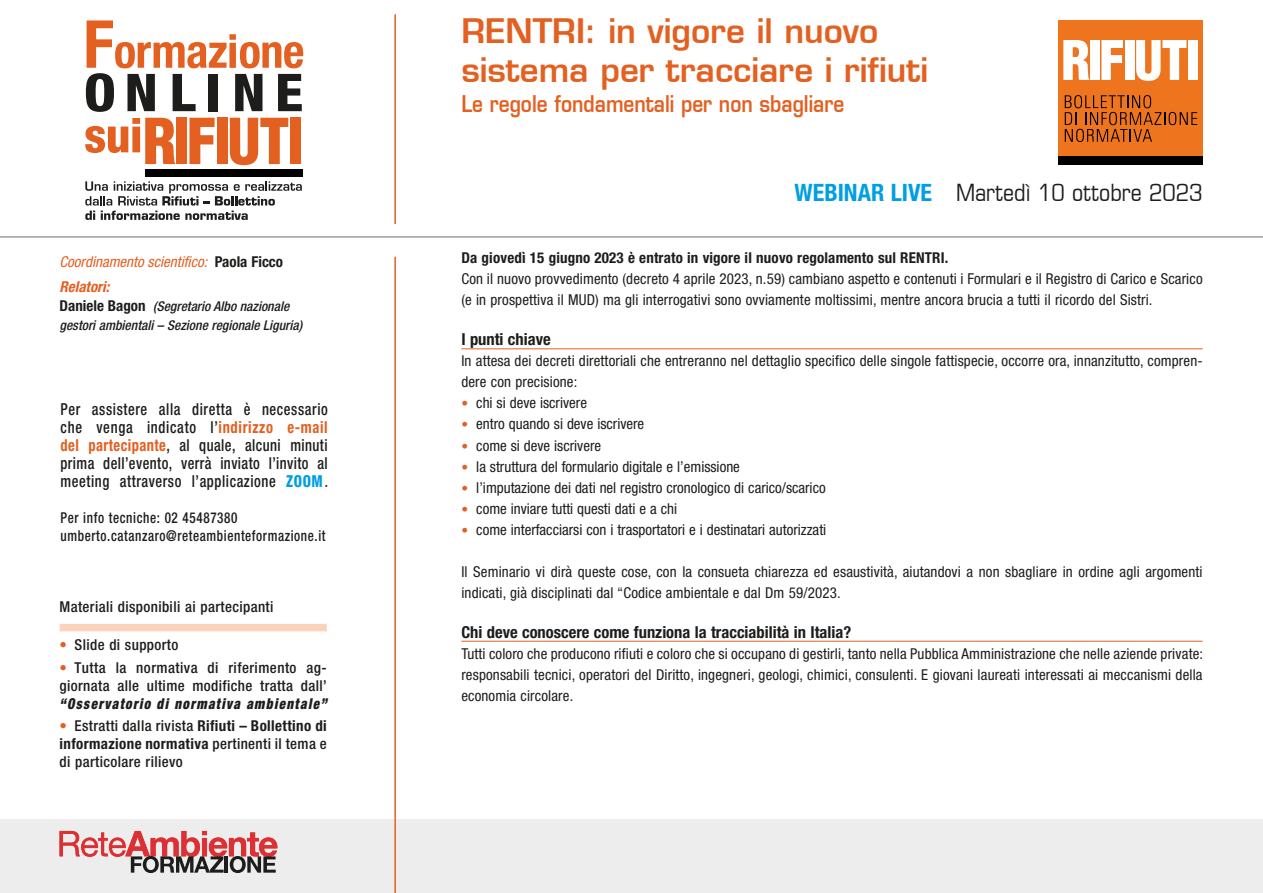
<style>
.page{position:relative;width:1263px;height:893px;background:#fff}
.page>*{position:absolute;margin:0;border:0;box-sizing:border-box;transform-origin:0 0}
.t1{font:600 33px/39px "Eurostile";color:#e36021}
.t2{font:condensed 24px "Eurostile";color:#1d1d1b}
.t3{font:600 22.5px "Eurostile";color:#e36021;scale:.85 1}
.t4{font:500 condensed 16.5px/18px "Helvetica Neue LT Std";letter-spacing:.04em;color:#1d1d1b;text-align:justify;scale:.88 1}
.t5{font:700 condensed 16.5px "Helvetica Neue LT Std";color:#1d1d1b}
.t6{font:condensed 15px/21px "Helvetica Neue LT Std";letter-spacing:.01em;color:#1d1d1b}
.t7{font:500 condensed 15px/18px "Helvetica Neue LT Std";letter-spacing:.025em;color:#1d1d1b}
.t8{font:500 condensed 15px/18px "Helvetica Neue LT Std";letter-spacing:.045em;color:#1d1d1b;scale:.88 1}
.t9{font:700 condensed 15px "Helvetica Neue LT Std";letter-spacing:.01em;color:#1d1d1b}
.t10{font:italic condensed 15px "Helvetica Neue LT Std";color:#e36021}
.t11{font:italic 900 condensed 15px "Helvetica Neue LT Std";letter-spacing:.1em;color:#1d1d1b;scale:.88 1}
.t12{font:italic 700 condensed 15px "Helvetica Neue LT Std";color:#e36021}
.t13{font:italic 500 condensed 13.5px/19.5px "Helvetica Neue LT Std";color:#1d1d1b}
.s1{font-weight:700;font-style:normal;color:#1d1d1b}
.s2{font-weight:700;font-style:normal;font-size:15px}
.s3{font-weight:700;color:#e36021}
.s4{font-weight:800;color:#009fe3}
.s5{font-family:"Times";font-weight:400;font-stretch:normal;font-size:18px}
.s6{color:#e36021}
.s7{font-weight:700}
.s8{font-family:"Helvetica Neue LT Std";font-weight:700;color:#009fe3}
.s9{font-size:13.5px;color:#e36021}
</style>
<div class="page">
<div style="left:0;top:820px;width:1263px;height:73px;background:#ededed"></div>
<hr style="left:394px;top:257px;width:2px;height:636px;background:#e36021">
<hr style="left:0;top:236px;width:1263px;height:2px;background:#9d9d9d">
<hr style="left:394px;top:14px;width:2px;height:210px;background:#e36021">
<div style="left:1058px;top:20px;width:144px;height:145px;background:#ee741e"></div>
<svg style="left:1063px;top:40px;width:26px;height:40px"></svg>
<div style="left:1090px;top:40px;width:9px;height:40px;background:#fff"></div>
<svg style="left:1101px;top:40px;width:22px;height:40px"></svg>
<div style="left:1125px;top:40px;width:9px;height:40px;background:#fff"></div>
<svg style="left:1136px;top:40px;width:50px;height:41px"></svg>
<div style="left:1188px;top:40px;width:10px;height:40px;background:#fff"></div>
<div style="left:1058px;top:157px;width:145px;height:8px;background:#000"></div>
<svg style="left:1065px;top:95px;width:132px;height:47px"></svg>
<svg style="left:86px;top:20px;width:217px;height:92px"></svg>
<div style="left:146px;top:169px;width:157px;height:8px;background:#000"></div>
<svg style="left:85px;top:118px;width:90px;height:46px"></svg>
<div style="left:176px;top:118px;width:11px;height:46px;background:#e36021"></div>
<svg style="left:189px;top:118px;width:26px;height:46px"></svg>
<div style="left:217px;top:118px;width:11px;height:46px;background:#e36021"></div>
<svg style="left:230px;top:118px;width:58px;height:47px"></svg>
<div style="left:290px;top:118px;width:11px;height:46px;background:#e36021"></div>
<svg style="left:85px;top:181px;width:217px;height:39px"></svg>
<hr style="left:461px;top:348px;width:742px;height:1px;background:#e36021">
<hr style="left:461px;top:641px;width:742px;height:1px;background:#e36021">
<svg style="left:60px;top:831px;width:217px;height:42px"></svg>
<div style="left:60px;top:624px;width:267px;height:7px;background:#f9d3ba"></div>
<p class="t10" style="left:60px;top:253px;width:225px">Coordinamento scientifico: <span class="s1">Paola Ficco</span></p>
<p class="t13" style="left:60px;top:297px;width:244px"><span class="s2">Daniele Bagon</span> (Segretario Albo nazionale gestori ambientali – Sezione regionale Liguria)</p>
<p class="t12" style="left:60px;top:278px;width:51px">Relatori:</p>
<p class="t4" style="left:61px;top:400px;width:305px">Per assistere alla diretta è necessario che venga indicato l’<span class="s3">indirizzo e-mail del partecipante</span>, al quale, alcuni minuti prima dell’evento, verrà inviato l’invito al meeting attraverso l’applicazione <span class="s4">ZOOM</span><span class="s5">.</span></p>
<p class="t8" style="left:61px;top:508px;width:303px">Per info tecniche: 02 45487380 umberto.catanzaro@reteambienteformazione.it</p>
<p class="t7" style="left:60px;top:597px;width:215px">Materiali disponibili ai partecipanti</p>
<p class="t7" style="left:60px;top:636px;width:120px"><span class="s6">•</span> Slide di supporto</p>
<p class="t7" style="left:60px;top:658px;width:269px"><span class="s6">•</span> Tutta la normativa di riferimento ag&shy;giornata alle ultime modifiche tratta dall’</p>
<p class="t11" style="left:60px;top:694px;width:305px">“Osservatorio di normativa ambientale”</p>
<p class="t7" style="left:60px;top:716px;width:269px;text-align:justify"><span class="s6">•</span> Estratti dalla rivista <span class="s7">Rifiuti – Bollettino di informazione normativa</span> pertinenti il tema e di particolare rilievo</p>
<h1 class="t1" style="left:461px;top:11px;width:468px">RENTRI: in vigore il nuovo sistema per tracciare i rifiuti</h1>
<h3 class="t3" style="left:461px;top:90px;width:452px">Le regole fondamentali per non sbagliare</h3>
<h2 class="t2" style="left:795px;top:178px;width:409px"><span class="s8">WEBINAR LIVE</span> Martedì 10 ottobre 2023</h2>
<p class="t9" style="left:461px;top:249px;width:488px">Da giovedì 15 giugno 2023 è entrato in vigore il nuovo regolamento sul RENTRI.</p>
<p class="t6" style="left:461px;top:268px;width:743px">Con il nuovo provvedimento (decreto 4 aprile 2023, n.59) cambiano aspetto e contenuti i Formulari e il Registro di Carico e Scarico (e in prospettiva il MUD) ma gli interrogativi sono ovviamente moltissimi, mentre ancora brucia a tutti il ricordo del Sistri.</p>
<p class="t5" style="left:461px;top:330px;width:91px">I punti chiave</p>
<p class="t6" style="left:461px;top:351px;width:743px">In attesa dei decreti direttoriali che entreranno nel dettaglio specifico delle singole fattispecie, occorre ora, innanzitutto, compren&shy;dere con precisione:</p>
<p class="t6" style="left:461px;top:393px;width:127px"><span class="s9">•</span> chi si deve iscrivere</p>
<p class="t6" style="left:461px;top:414px;width:184px"><span class="s9">•</span> entro quando si deve iscrivere</p>
<p class="t6" style="left:461px;top:435px;width:141px"><span class="s9">•</span> come si deve iscrivere</p>
<p class="t6" style="left:461px;top:456px;width:280px"><span class="s9">•</span> la struttura del formulario digitale e l’emissione</p>
<p class="t6" style="left:461px;top:477px;width:366px"><span class="s9">•</span> l’imputazione dei dati nel registro cronologico di carico/scarico</p>
<p class="t6" style="left:461px;top:498px;width:217px"><span class="s9">•</span> come inviare tutti questi dati e a chi</p>
<p class="t6" style="left:461px;top:519px;width:366px"><span class="s9">•</span> come interfacciarsi con i trasportatori e i destinatari autorizzati</p>
<p class="t6" style="left:461px;top:561px;width:743px">Il Seminario vi dirà queste cose, con la consueta chiarezza ed esaustività, aiutandovi a non sbagliare in ordine agli argomenti indicati, già disciplinati dal “Codice ambientale e dal Dm 59/2023.</p>
<p class="t5" style="left:461px;top:622px;width:391px">Chi deve conoscere come funziona la tracciabilità in Italia?</p>
<p class="t6" style="left:461px;top:643px;width:743px;text-align:justify">Tutti coloro che producono rifiuti e coloro che si occupano di gestirli, tanto nella Pubblica Amministrazione che nelle aziende private: responsabili tecnici, operatori del Diritto, ingegneri, geologi, chimici, consulenti. E giovani laureati interessati ai meccanismi della economia circolare.</p>
</div>
